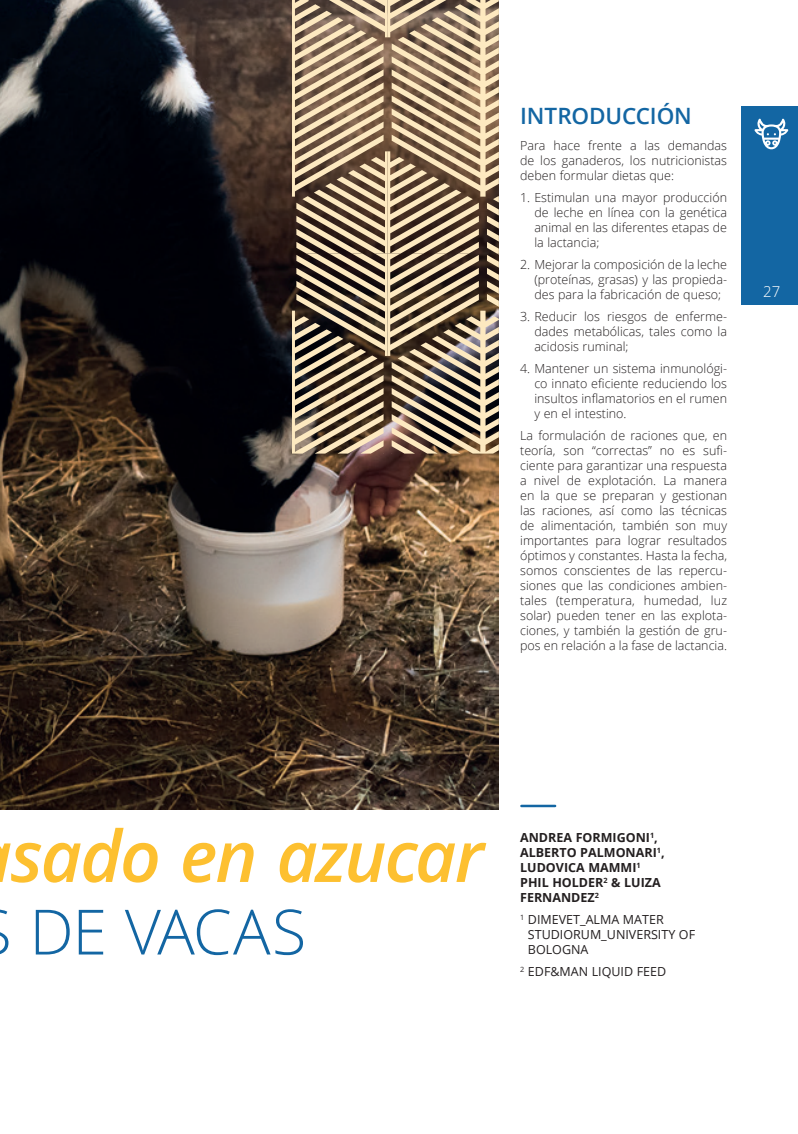
<style>
.page{position:relative;width:798px;height:1134px;background:#fff}
.page>*{position:absolute;margin:0;border:0;box-sizing:border-box;transform-origin:0 0}
.t1{font:italic 600 71.25px "Open Sans";letter-spacing:-.03em;color:#fdc030}
.t2{font:300 62.5px "Open Sans";letter-spacing:-.02em;color:#1366a3}
.t3{font:600 22.5px "Open Sans";letter-spacing:-.005em;color:#1366a3}
.t4{font:300 15px "Open Sans";color:#fff}
.t5{font:300 12.5px/15px "Open Sans";color:#231f20;text-align:justify}
.t6{font:700 12.5px/15px "Open Sans";color:#231f20}
.t7{font:12.5px/15px "Open Sans";color:#231f20}
</style>
<div class="page">
<img style="left:0;top:0;width:498px;height:809px">
<hr style="left:521px;top:805px;width:34px;height:2px;background:#1366a3">
<svg style="left:292px;top:0;width:206px;height:454px;background:#9a876e"></svg>
<div style="left:741px;top:107px;width:56px;height:198px;background:#1366a3"></div>
<svg style="left:754px;top:119px;width:34px;height:30px"></svg>
<h3 class="t3" style="left:520px;top:100px;width:173px">INTRODUCCIÓN</h3>
<p class="t5" style="left:520px;top:137px;width:208px">Para hace frente a las demandas de los ganaderos, los nutricionistas deben formular dietas que:</p>
<p class="t5" style="left:534px;top:189px;width:194px;text-indent:-14px">1. Estimulan una mayor producción de leche en línea con la genética animal en las diferentes etapas de la lactancia;</p>
<p class="t5" style="left:534px;top:256px;width:194px;text-indent:-14px">2. Mejorar la composición de la leche (proteínas, grasas) y las propieda&shy;des para la fabricación de queso;</p>
<p class="t5" style="left:534px;top:309px;width:194px;text-indent:-14px">3. Reducir los riesgos de enferme&shy;dades metabólicas, tales como la acidosis ruminal;</p>
<p class="t5" style="left:534px;top:361px;width:194px;text-indent:-14px">4. Mantener un sistema inmunológi&shy;co innato eficiente reduciendo los insultos inflamatorios en el rumen y en el intestino.</p>
<p class="t5" style="left:520px;top:428px;width:208px">La formulación de raciones que, en teoría, son “correctas” no es sufi&shy;ciente para garantizar una respuesta a nivel de explotación. La manera en la que se preparan y gestionan las raciones, así como las técnicas de alimentación, también son muy importantes para lograr resultados óptimos y constantes. Hasta la fecha, somos conscientes de las repercu&shy;siones que las condiciones ambien&shy;tales (temperatura, humedad, luz solar) pueden tener en las explota&shy;ciones, y también la gestión de gru&shy;pos en relación a la fase de lactancia.</p>
<p class="t4" style="left:763px;top:281px;width:19px">27</p>
<h1 class="t1" style="left:11px;top:806px;width:474px">sado en azucar</h1>
<h2 class="t2" style="left:29px;top:888px;width:278px">DE VACAS</h2>
<p class="t6" style="left:520px;top:829px;width:146px">ANDREA FORMIGONI<sup>1</sup>,<br>ALBERTO PALMONARI<sup>1</sup>,<br>LUDOVICA MAMMI<sup>1<br></sup>PHIL HOLDER<sup>2</sup> &amp; LUIZA<br>FERNANDEZ<sup>2</sup></p>
<p class="t7" style="left:527px;top:911px;width:169px;text-indent:-8px"><sup>1</sup> DIMEVET_ALMA MATER<br>STUDIORUM_UNIVERSITY OF<br>BOLOGNA</p>
<p class="t7" style="left:520px;top:963px;width:148px"><sup>2</sup> EDF&amp;MAN LIQUID FEED</p>
</div>
